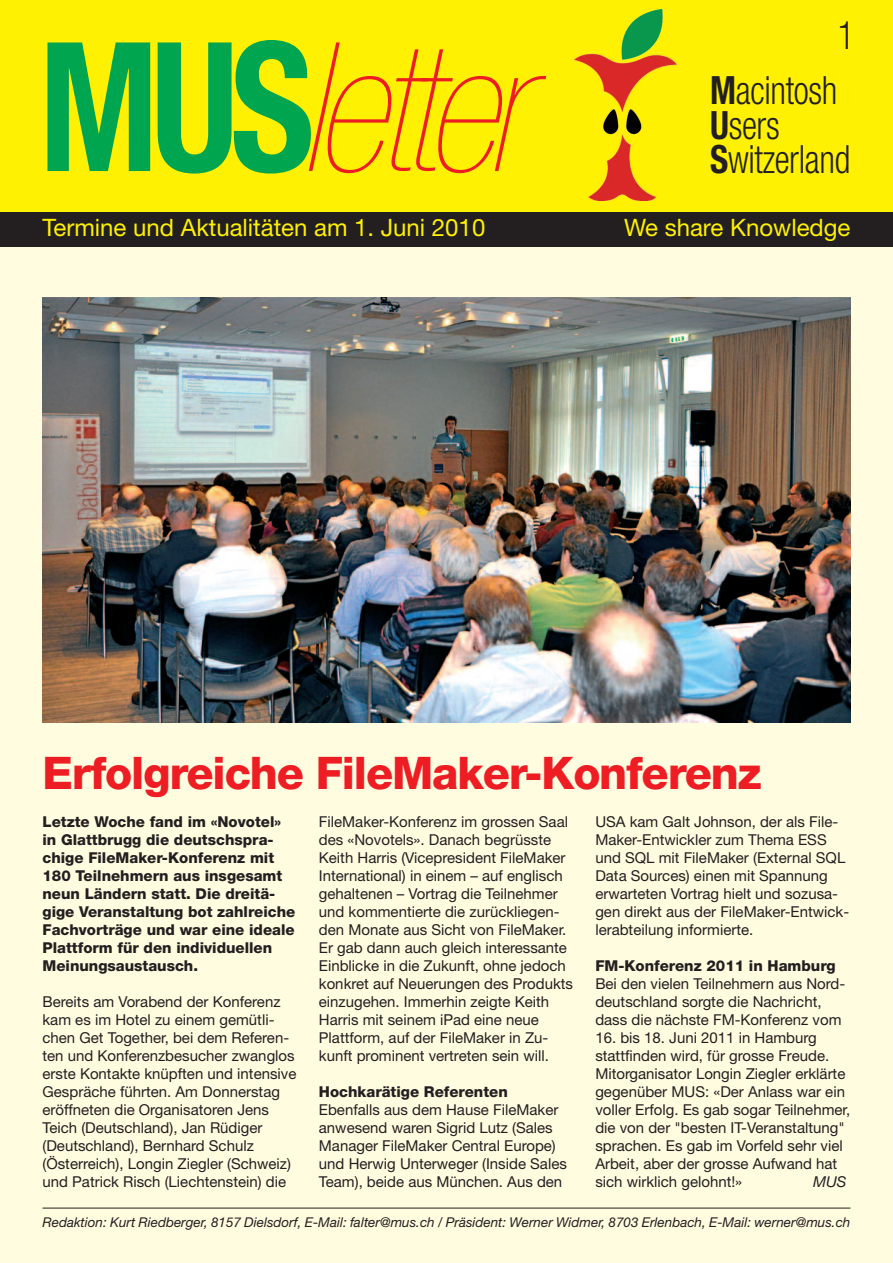
<style>
.page{position:relative;width:893px;height:1263px;background:#fff}
.page>*{position:absolute;margin:0;border:0;box-sizing:border-box;transform-origin:0 0}
.t1{font:italic 900 condensed 180px "Helvetica Neue";letter-spacing:-.05em;color:#ee1d23}
.t2{font:800 45px "Helvetica Neue";letter-spacing:-.025em;color:#ee1d23}
.t3{font:300 condensed 39px/34.5px "Helvetica Neue";letter-spacing:-.01em;color:#231f20;scale:.9 1}
.t4{font:24px "Helvetica Neue";color:#fff101}
.t5{font:15px/18px "Helvetica Neue";color:#231f20}
.t6{font:800 15px/18px "Helvetica Neue";color:#231f20}
.t7{font:italic 15px "Helvetica Neue";color:#231f20}
.t8{font:italic 13.5px "Helvetica Neue";color:#231f20}
.s1{font-weight:700;font-style:normal;color:#00a54f}
.s2{font-weight:700}
</style>
<div class="page">
<div style="left:0;top:242px;width:893px;height:1021px;background:#fffce0"></div>
<div style="left:0;top:0;width:893px;height:213px;background:#fff101"></div>
<hr style="left:43px;top:1208px;width:807px;height:1px;background:#231f20">
<img style="left:575px;top:9px;width:102px;height:191px">
<div style="left:0;top:213px;width:893px;height:34px;background:#231f20"></div>
<img style="left:43px;top:298px;width:807px;height:425px">
<h1 class="t1" style="left:39px;top:42px;width:488px"><span class="s1">MUS</span>letter</h1>
<h3 class="t3" style="left:838px;top:21px;width:20px">1</h3>
<h3 class="t3" style="left:710px;top:77px;width:157px"><span class="s2">M</span>acintosh<br><span class="s2">U</span>sers<br><span class="s2">S</span>witzerland</h3>
<h3 class="t4" style="left:43px;top:219px;width:444px">Termine und Aktualitäten am 1. Juni 2010</h3>
<h3 class="t4" style="left:624px;top:219px;width:228px">We share Knowledge</h3>
<h2 class="t2" style="left:43px;top:757px;width:721px">Erfolgreiche FileMaker-Konferenz</h2>
<p class="t6" style="left:43px;top:814px;width:254px">Letzte Woche fand im «Novotel» in Glattbrugg die deutschspra&shy;chige FileMaker-Konferenz mit<br>180 Teilnehmern aus insgesamt neun Ländern statt. Die dreitä&shy;gige Veranstaltung bot zahlreiche<br>Fachvorträge und war eine ideale<br>Plattform für den individuellen<br>Meinungsaustausch.</p>
<p class="t5" style="left:43px;top:994px;width:255px">Bereits am Vorabend der Konferenz kam es im Hotel zu einem gemütli&shy;chen Get Together, bei dem Referen&shy;ten und Konferenzbesucher zwanglos erste Kontakte knüpften und intensive Gespräche führten. Am Donnerstag eröffneten die Organisatoren Jens Teich (Deutschland), Jan Rüdiger (Deutschland), Bernhard Schulz (Österreich), Longin Ziegler (Schweiz) und Patrick Risch (Liechtenstein) die</p>
<p class="t5" style="left:319px;top:814px;width:256px">FileMaker-Konferenz im grossen Saal des «Novotels». Danach begrüsste Keith Harris (Vicepresident FileMaker International) in einem – auf englisch gehaltenen – Vortrag die Teilnehmer und kommentierte die zurückliegen&shy;den Monate aus Sicht von FileMaker.<br>Er gab dann auch gleich interessante Einblicke in die Zukunft, ohne jedoch konkret auf Neuerungen des Produkts einzugehen. Immerhin zeigte Keith Harris mit seinem iPad eine neue Plattform, auf der FileMaker in Zu&shy;kunft prominent vertreten sein will.</p>
<p class="t6" style="left:319px;top:1084px;width:190px">Hochkarätige Referenten</p>
<p class="t5" style="left:319px;top:1102px;width:249px">Ebenfalls aus dem Hause FileMaker anwesend waren Sigrid Lutz (Sales Manager FileMaker Central Europe) und Herwig Unterweger (Inside Sales Team), beide aus München. Aus den</p>
<p class="t5" style="left:595px;top:814px;width:255px">USA kam Galt Johnson, der als File-Maker-Entwickler zum Thema ESS und SQL mit FileMaker (External SQL Data Sources) einen mit Spannung erwarteten Vortrag hielt und sozusa&shy;gen direkt aus der FileMaker-Entwick&shy;lerabteilung informierte.</p>
<p class="t6" style="left:595px;top:958px;width:242px">FM-Konferenz 2011 in Hamburg</p>
<p class="t5" style="left:595px;top:976px;width:251px">Bei den vielen Teilnehmern aus Nord&shy;deutschland sorgte die Nachricht, dass die nächste FM-Konferenz vom</p>
<p class="t5" style="left:595px;top:1030px;width:256px">16. bis 18. Juni 2011 in Hamburg stattfinden wird, für grosse Freude.<br>Mitorganisator Longin Ziegler erklärte gegenüber MUS: «Der Anlass war ein voller Erfolg. Es gab sogar Teilnehmer, die von der "besten IT-Veranstaltung" sprachen. Es gab im Vorfeld sehr viel Arbeit, aber der grosse Aufwand hat sich wirklich gelohnt!»</p>
<p class="t7" style="left:813px;top:1176px;width:35px">MUS</p>
<p class="t8" style="left:43px;top:1217px;width:809px">Redaktion: Kurt Riedberger, 8157 Dielsdorf, E-Mail: falter@mus.ch / Präsident: Werner Widmer, 8703 Erlenbach, E-Mail: werner@mus.ch</p>
</div>
